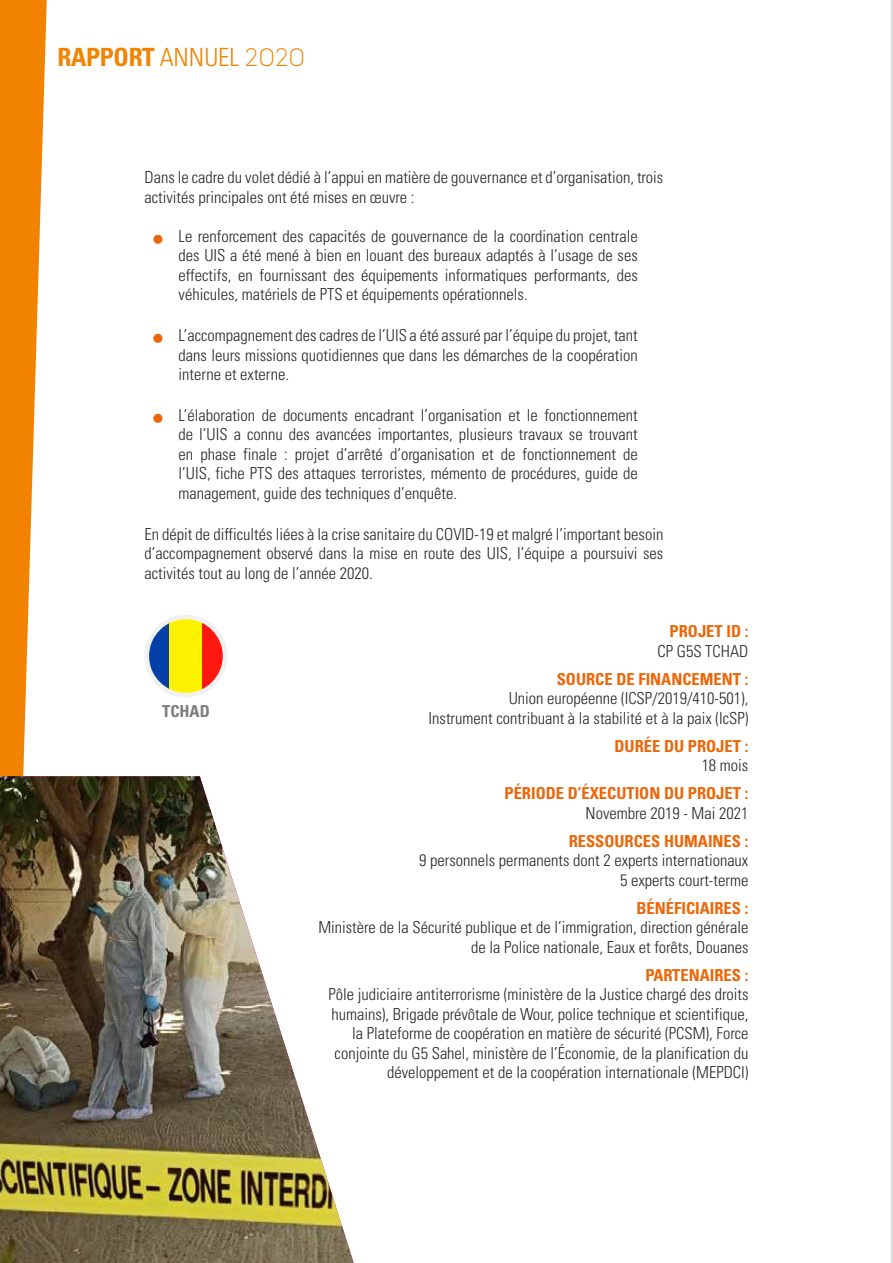
<style>
.page{position:relative;width:893px;height:1263px;background:#fff}
.page>*{position:absolute;margin:0;border:0;box-sizing:border-box;transform-origin:0 0}
.t1{font:25.05px "Univers LT 67 Bd Cn";letter-spacing:-.01em;color:#f18300}
.t2{font:16.5px/19.5px "Univers LT 47 Lt Cn";color:#282827;text-align:justify}
.t3{font:16.5px "Univers LT 67 Bd Cn";color:#ec6608}
.t4{font:16.5px "Univers LT 67 Bd Cn";color:#7c7c7b}
.s1{font-family:"Univers LT 47 Lt Cn"}
.s2{font-family:"Intro";font-weight:300}
.s3{font-family:"Circle Things";font-size:9px;color:#ec6608}
</style>
<div class="page">
<svg style="left:0;top:0;width:47px;height:776px;fill:#f18300"></svg>
<svg style="left:147px;top:621px;width:23px;height:70px"></svg>
<div style="left:170px;top:617px;width:32px;height:78px;background:#fff200"></div>
<svg style="left:202px;top:621px;width:23px;height:70px"></svg>
<div style="left:145px;top:615px;width:82px;height:82px;border:5px solid #f1f1f0;border-radius:50%"></div>
<img style="left:0;top:776px;width:354px;height:487px">
<hr style="left:891px;top:0;width:2px;height:1263px;background:#dadada">
<h1 class="t1" style="left:57px;top:43px;width:249px">RAPPORT <span class="s1">ANNUEL</span> <span class="s2">2020</span></h1>
<p class="t2" style="left:145px;top:168px;width:520px">Dans le cadre du volet dédié à l’appui en matière de gouvernance et d’organisation, trois activités principales ont été mises en œuvre :</p>
<p class="t2" style="left:179px;top:226px;width:461px;text-indent:-26px"><span class="s3">A</span> Le renforcement des capacités de gouvernance de la coordination centrale des UIS a été mené à bien en louant des bureaux adaptés à l’usage de ses effectifs, en fournissant des équipements informatiques performants, des véhicules, matériels de PTS et équipements opérationnels.</p>
<p class="t2" style="left:179px;top:325px;width:461px;text-indent:-26px"><span class="s3">A</span> L’accompagnement des cadres de l’UIS a été assuré par l’équipe du projet, tant dans leurs missions quotidiennes que dans les démarches de la coopération interne et externe.</p>
<p class="t2" style="left:179px;top:405px;width:461px;text-indent:-26px"><span class="s3">A</span> L’élaboration de documents encadrant l’organisation et le fonctionnement de l’UIS a connu des avancées importantes, plusieurs travaux se trouvant en phase finale : projet d’arrêté d’organisation et de fonctionnement de l’UIS, fiche PTS des attaques terroristes, mémento de procédures, guide de management, guide des techniques d’enquête.</p>
<p class="t2" style="left:145px;top:524px;width:520px">En dépit de difficultés liées à la crise sanitaire du COVID-19 et malgré l’important besoin d’accompagnement observé dans la mise en route des UIS, l’équipe a poursuivi ses activités tout au long de l’année 2020.</p>
<p class="t4" style="left:162px;top:702px;width:49px">TCHAD</p>
<p class="t3" style="left:670px;top:622px;width:80px">PROJET ID :</p>
<p class="t2" style="left:658px;top:641px;width:92px">CP G5S TCHAD</p>
<p class="t3" style="left:557px;top:669px;width:193px">SOURCE DE FINANCEMENT :</p>
<p class="t2" style="left:429px;top:688px;width:321px;text-align:right">Union européenne (ICSP/2019/410-501),<br>Instrument contribuant à la stabilité et à la paix (IcSP)</p>
<p class="t3" style="left:614px;top:736px;width:135px">DURÉE DU PROJET :</p>
<p class="t2" style="left:702px;top:755px;width:48px">18 mois</p>
<p class="t3" style="left:504px;top:784px;width:245px">PÉRIODE D’ÉXECUTION DU PROJET :</p>
<p class="t2" style="left:586px;top:803px;width:164px">Novembre 2019 - Mai 2021</p>
<p class="t3" style="left:569px;top:831px;width:181px">RESSOURCES HUMAINES :</p>
<p class="t2" style="left:419px;top:851px;width:331px;text-align:right">9 personnels permanents dont 2 experts internationaux<br>5 experts court-terme</p>
<p class="t3" style="left:636px;top:898px;width:113px">BÉNÉFICIAIRES :</p>
<p class="t2" style="left:318px;top:918px;width:431px;text-align:right">Ministère de la Sécurité publique et de l’immigration, direction générale de la Police nationale, Eaux et forêts, Douanes</p>
<p class="t3" style="left:645px;top:965px;width:105px">PARTENAIRES :</p>
<p class="t2" style="left:329px;top:985px;width:421px;text-align:right">Pôle judiciaire antiterrorisme (ministère de la Justice chargé des droits humains), Brigade prévôtale de Wour, police technique et scientifique, la Plateforme de coopération en matière de sécurité (PCSM), Force conjointe du G5 Sahel, ministère de l’Économie, de la planification du développement et de la coopération internationale (MEPDCI)</p>
</div>
